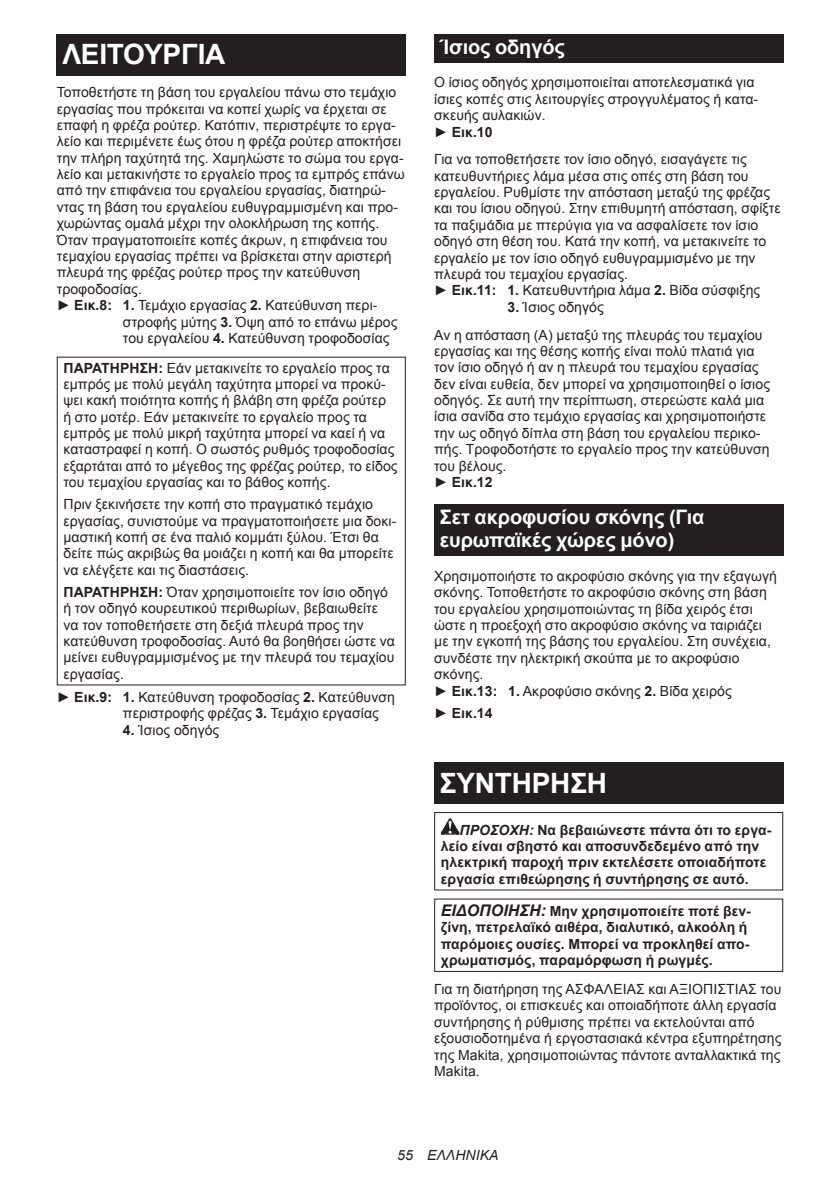
<style>
.page{position:relative;width:840px;height:1191px;background:#fff}
.page>*{position:absolute;margin:0;border:0;box-sizing:border-box;transform-origin:0 0}
.t1{font:700 28px "Arial";letter-spacing:-.01em;color:#fff}
.t2{font:700 20px/23.4px "Arial";letter-spacing:-.01em;color:#fff}
.t3{font:14px/16.4px "Arial";letter-spacing:.005em;color:#231f20}
.t4{font:700 14px/16.4px "Arial";letter-spacing:.005em;color:#231f20}
.t5{font:italic 14px "Arial";letter-spacing:.005em;color:#231f20}
.s1{font-weight:700}
.s2{font-weight:400}
.s3{font-style:italic}
.s4{font-style:italic;font-size:16px}
</style>
<div class="page">
<div style="left:57px;top:34px;width:348px;height:41px;background:#231f20"></div>
<div style="left:434px;top:34px;width:348px;height:29px;background:#231f20"></div>
<div style="left:434px;top:504px;width:348px;height:52px;background:#231f20"></div>
<div style="left:434px;top:763px;width:348px;height:41px;background:#231f20"></div>
<svg style="left:440px;top:818px;width:19px;height:16px"></svg>
<div style="left:434px;top:812px;width:348px;height:78px;border:1px solid #231f20"></div>
<div style="left:434px;top:898px;width:348px;height:74px;border:1px solid #231f20"></div>
<h1 class="t1" style="left:62px;top:35px;width:164px">ΛΕΙΤΟΥΡΓΙΑ</h1>
<p class="t3" style="left:57px;top:84px;width:341px">Τοποθετήστε τη βάση του εργαλείου πάνω στο τεμάχιο</p>
<p class="t3" style="left:57px;top:101px;width:331px">εργασίας που πρόκειται να κοπεί χωρίς να έρχεται σε</p>
<p class="t3" style="left:57px;top:117px;width:340px">επαφή η φρέζα ρούτερ. Κατόπιν, περιστρέψτε το εργα-</p>
<p class="t3" style="left:57px;top:133px;width:346px">λείο και περιμένετε έως ότου η φρέζα ρούτερ αποκτήσει</p>
<p class="t3" style="left:57px;top:150px;width:348px">την πλήρη ταχύτητά της. Χαμηλώστε το σώμα του εργα-</p>
<p class="t3" style="left:57px;top:166px;width:349px">λείο και μετακινήστε το εργαλείο προς τα εμπρός επάνω</p>
<p class="t3" style="left:57px;top:182px;width:330px">από την επιφάνεια του εργαλείου εργασίας, διατηρώ-</p>
<p class="t3" style="left:57px;top:199px;width:342px">ντας τη βάση του εργαλείου ευθυγραμμισμένη και προ-</p>
<p class="t3" style="left:57px;top:215px;width:324px">χωρώντας ομαλά μέχρι την ολοκλήρωση της κοπής.</p>
<p class="t3" style="left:57px;top:232px;width:332px">Όταν πραγματοποιείτε κοπές άκρων, η επιφάνεια του</p>
<p class="t3" style="left:57px;top:248px;width:336px">τεμαχίου εργασίας πρέπει να βρίσκεται στην αριστερή</p>
<p class="t3" style="left:57px;top:264px;width:305px">πλευρά της φρέζας ρούτερ προς την κατεύθυνση</p>
<p class="t3" style="left:57px;top:281px;width:87px">τροφοδοσίας.</p>
<p class="t3" style="left:57px;top:297px;width:322px">► <span class="s1">Εικ.8: 1.</span> Τεμάχιο εργασίας <span class="s1">2.</span> Κατεύθυνση περι-</p>
<p class="t3" style="left:123px;top:313px;width:276px">στροφής μύτης <span class="s1">3.</span> Όψη από το επάνω μέρος</p>
<p class="t3" style="left:123px;top:330px;width:268px">του εργαλείου <span class="s1">4.</span> Κατεύθυνση τροφοδοσίας</p>
<p class="t3" style="left:63px;top:359px;width:335px"><span class="s1">ΠΑΡΑΤΗΡΗΣΗ:</span> Εάν μετακινείτε το εργαλείο προς τα εμπρός με πολύ μεγάλη ταχύτητα μπορεί να προκύ&shy;ψει κακή ποιότητα κοπής ή βλάβη στη φρέζα ρούτερ<br>ή στο μοτέρ. Εάν μετακινείτε το εργαλείο προς τα εμπρός με πολύ μικρή ταχύτητα μπορεί να καεί ή να καταστραφεί η κοπή. Ο σωστός ρυθμός τροφοδοσίας εξαρτάται από το μέγεθος της φρέζας ρούτερ, το είδος του τεμαχίου εργασίας και το βάθος κοπής.</p>
<p class="t3" style="left:63px;top:496px;width:334px">Πριν ξεκινήσετε την κοπή στο πραγματικό τεμάχιο εργασίας, συνιστούμε να πραγματοποιήσετε μια δοκι&shy;μαστική κοπή σε ένα παλιό κομμάτι ξύλου. Έτσι θα δείτε πώς ακριβώς θα μοιάζει η κοπή και θα μπορείτε να ελέγξετε και τις διαστάσεις.</p>
<p class="t3" style="left:63px;top:584px;width:333px"><span class="s1">ΠΑΡΑΤΗΡΗΣΗ:</span> Όταν χρησιμοποιείτε τον ίσιο οδηγό ή τον οδηγό κουρευτικού περιθωρίων, βεβαιωθείτε να τον τοποθετήσετε στη δεξιά πλευρά προς την κατεύθυνση τροφοδοσίας. Αυτό θα βοηθήσει ώστε να μείνει ευθυγραμμισμένος με την πλευρά του τεμαχίου εργασίας.</p>
<p class="t3" style="left:123px;top:689px;width:273px;text-indent:-66px">► <span class="s1">Εικ.9: 1.</span> Κατεύθυνση τροφοδοσίας <span class="s1">2.</span> Κατεύθυνση περιστροφής φρέζας <span class="s1">3.</span> Τεμάχιο εργασίας</p>
<p class="t3" style="left:123px;top:721px;width:98px"><span class="s1">4.</span> Ίσιος οδηγός</p>
<h2 class="t2" style="left:439px;top:36px;width:126px">Ίσιος οδηγός</h2>
<p class="t3" style="left:434px;top:74px;width:325px">Ο ίσιος οδηγός χρησιμοποιείται αποτελεσματικά για ίσιες κοπές στις λειτουργίες στρογγυλέματος ή κατα&shy;σκευής αυλακιών.<br>► <span class="s1">Εικ.10</span></p>
<p class="t3" style="left:434px;top:151px;width:348px">Για να τοποθετήσετε τον ίσιο οδηγό, εισαγάγετε τις κατευθυντήριες λάμα μέσα στις οπές στη βάση του εργαλείου. Ρυθμίστε την απόσταση μεταξύ της φρέζας και του ίσιου οδηγού. Στην επιθυμητή απόσταση, σφίξτε τα παξιμάδια με πτερύγια για να ασφαλίσετε τον ίσιο οδηγό στη θέση του. Κατά την κοπή, να μετακινείτε το εργαλείο με τον ίσιο οδηγό ευθυγραμμισμένο με την πλευρά του τεμαχίου εργασίας.<br>► <span class="s1">Εικ.11: 1.</span> Κατευθυντήρια λάμα <span class="s1">2.</span> Βίδα σύσφιξης</p>
<p class="t3" style="left:434px;top:293px;width:330px;line-height:27.8px;text-indent:73px"><span class="s1">3.</span> Ίσιος οδηγός<br>Αν η απόσταση (A) μεταξύ της πλευράς του τεμαχίου</p>
<p class="t3" style="left:434px;top:343px;width:337px">εργασίας και της θέσης κοπής είναι πολύ πλατιά για τον ίσιο οδηγό ή αν η πλευρά του τεμαχίου εργασίας δεν είναι ευθεία, δεν μπορεί να χρησιμοποιηθεί ο ίσιος οδηγός. Σε αυτή την περίπτωση, στερεώστε καλά μια ίσια σανίδα στο τεμάχιο εργασίας και χρησιμοποιήστε την ως οδηγό δίπλα στη βάση του εργαλείου περικο&shy;πής. Τροφοδοτήστε το εργαλείο προς την κατεύθυνση του βέλους.<br>► <span class="s1">Εικ.12</span></p>
<h2 class="t2" style="left:439px;top:506px;width:266px">Σετ ακροφυσίου σκόνης (Για ευρωπαϊκές χώρες μόνο)</h2>
<p class="t3" style="left:434px;top:568px;width:344px">Χρησιμοποιήστε το ακροφύσιο σκόνης για την εξαγωγή σκόνης. Τοποθετήστε το ακροφύσιο σκόνης στη βάση του εργαλείου χρησιμοποιώντας τη βίδα χειρός έτσι ώστε η προεξοχή στο ακροφύσιο σκόνης να ταιριάζει με την εγκοπή της βάσης του εργαλείου. Στη συνέχεια, συνδέστε την ηλεκτρική σκούπα με το ακροφύσιο σκόνης.<br>► <span class="s1">Εικ.13: 1.</span> Ακροφύσιο σκόνης <span class="s1">2.</span> Βίδα χειρός</p>
<p class="t4" style="left:434px;top:705px;width:60px"><span class="s2">►</span> Εικ.14</p>
<h1 class="t1" style="left:439px;top:764px;width:169px">ΣΥΝΤΗΡΗΣΗ</h1>
<p class="t4" style="left:440px;top:822px;width:332px;text-indent:19px"><span class="s3">ΠΡΟΣΟΧΗ:</span> Να βεβαιώνεστε πάντα ότι το εργα&shy;λείο είναι σβηστό και αποσυνδεδεμένο από την ηλεκτρική παροχή πριν εκτελέσετε οποιαδήποτε εργασία επιθεώρησης ή συντήρησης σε αυτό.</p>
<p class="t4" style="left:440px;top:903px;width:311px"><span class="s4">ΕΙΔΟΠΟΙΗΣΗ:</span> Μην χρησιμοποιείτε ποτέ βεν&shy;ζίνη, πετρελαϊκό αιθέρα, διαλυτικό, αλκοόλη ή παρόμοιες ουσίες. Μπορεί να προκληθεί απο&shy;χρωματισμός, παραμόρφωση ή ρωγμές.</p>
<p class="t3" style="left:434px;top:981px;width:348px">Για τη διατήρηση της ΑΣΦΑΛΕΙΑΣ και ΑΞΙΟΠΙΣΤΙΑΣ του προϊόντος, οι επισκευές και οποιαδήποτε άλλη εργασία συντήρησης ή ρύθμισης πρέπει να εκτελούνται από εξουσιοδοτημένα ή εργοστασιακά κέντρα εξυπηρέτησης της Makita, χρησιμοποιώντας πάντοτε ανταλλακτικά της Makita.</p>
<p class="t5" style="left:397px;top:1146px;width:103px">55 ΕΛΛΗΝΙΚΑ</p>
</div>
